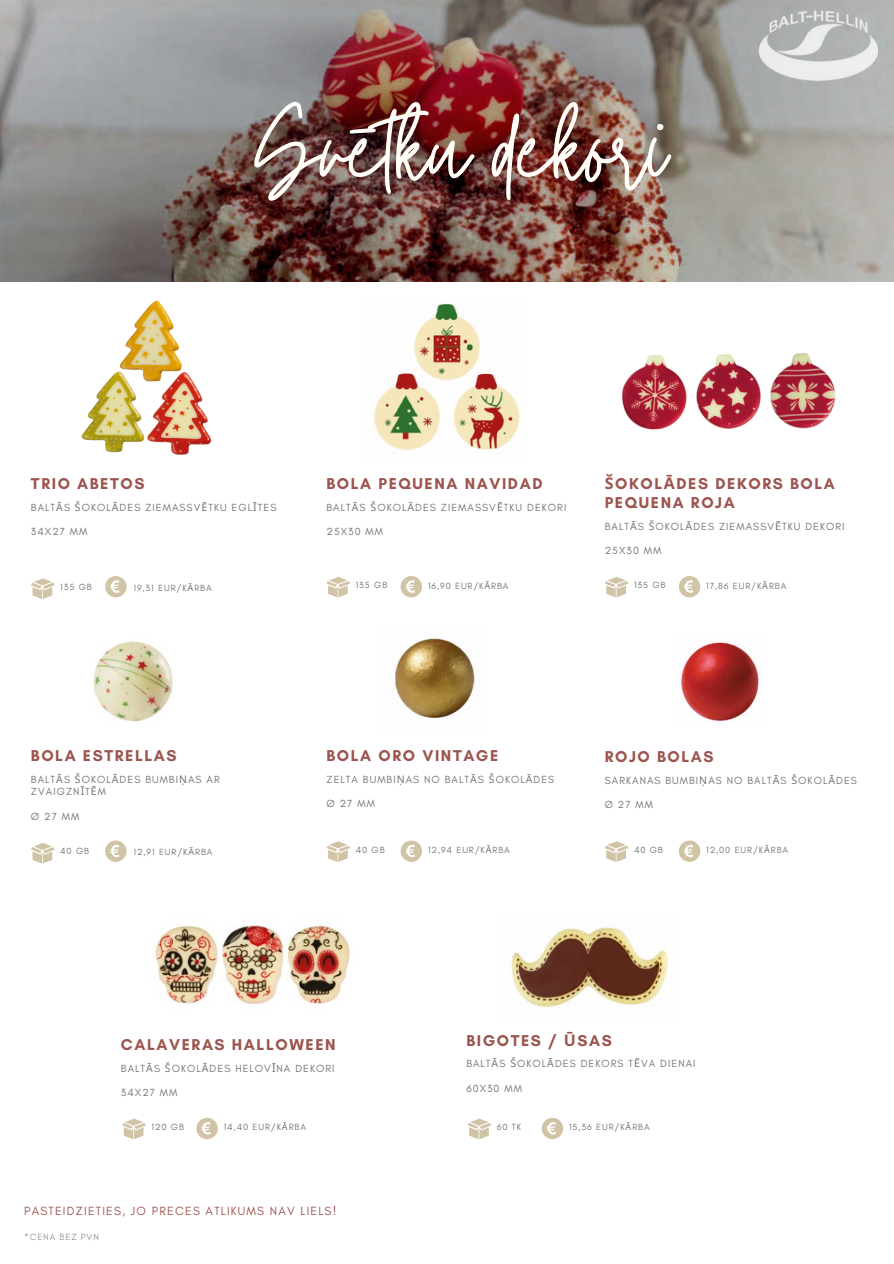
<style>
.page{position:relative;width:894px;height:1264px;background:#fff}
.page>*{position:absolute;margin:0;border:0;box-sizing:border-box;transform-origin:0 0}
.t1{font:94.5px "Twister";color:#fffef8}
.t2{font:700 16.05px/18.6px "Glacial Indifference";letter-spacing:.1em;color:#9c544e}
.t3{font:12.15px "Glacial Indifference";letter-spacing:.1em;color:#9c544e}
.t4{font:10.5px/12.3px "Glacial Indifference";letter-spacing:.1em;color:#737373}
.t5{font:9.15px "Glacial Indifference";letter-spacing:.1em;color:#737373}
.t6{font:9.15px "Glacial Indifference";letter-spacing:.1em;color:#9a928d}
.s1{font-family:"Noto Sans"}
</style>
<div class="page">
<img style="left:0;top:0;width:893px;height:281px">
<img style="left:756px;top:10px;width:121px;height:70px">
<div style="left:105px;top:576px;width:21px;height:21px;background:#d1c3a5;border-radius:50%"></div>
<svg style="left:110px;top:580px;width:9px;height:12px"></svg>
<svg style="left:31px;top:578px;width:24px;height:21px"></svg>
<div style="left:678px;top:576px;width:22px;height:21px;background:#d1c3a5;border-radius:50%"></div>
<svg style="left:684px;top:580px;width:8px;height:12px"></svg>
<svg style="left:605px;top:577px;width:23px;height:20px"></svg>
<img style="left:81px;top:300px;width:131px;height:155px">
<div style="left:400px;top:576px;width:22px;height:21px;background:#d1c3a5;border-radius:50%"></div>
<svg style="left:405px;top:580px;width:9px;height:12px"></svg>
<svg style="left:326px;top:577px;width:24px;height:20px"></svg>
<img style="left:374px;top:303px;width:146px;height:148px">
<img style="left:621px;top:353px;width:215px;height:77px">
<div style="left:105px;top:840px;width:21px;height:21px;background:#d1c3a5;border-radius:50%"></div>
<svg style="left:110px;top:844px;width:9px;height:13px"></svg>
<svg style="left:31px;top:843px;width:24px;height:20px"></svg>
<div style="left:678px;top:840px;width:22px;height:21px;background:#d1c3a5;border-radius:50%"></div>
<svg style="left:684px;top:844px;width:8px;height:13px"></svg>
<svg style="left:605px;top:841px;width:23px;height:21px"></svg>
<div style="left:400px;top:840px;width:22px;height:21px;background:#d1c3a5;border-radius:50%"></div>
<svg style="left:405px;top:844px;width:9px;height:13px"></svg>
<svg style="left:326px;top:841px;width:24px;height:21px"></svg>
<img style="left:93px;top:641px;width:80px;height:81px">
<img style="left:395px;top:638px;width:80px;height:80px">
<img style="left:681px;top:642px;width:78px;height:80px">
<svg style="left:541px;top:1117px;width:22px;height:22px"></svg>
<svg style="left:546px;top:1122px;width:9px;height:12px"></svg>
<svg style="left:467px;top:1118px;width:24px;height:21px"></svg>
<svg style="left:196px;top:1117px;width:22px;height:22px"></svg>
<svg style="left:201px;top:1122px;width:9px;height:12px"></svg>
<svg style="left:122px;top:1118px;width:24px;height:21px"></svg>
<img style="left:155px;top:925px;width:195px;height:80px">
<img style="left:511px;top:927px;width:158px;height:81px">
<h1 class="t1" style="left:250px;top:82px;width:420px">Svētku dekori</h1>
<h2 class="t2" style="left:31px;top:474px;width:115px">TRIO ABETOS</h2>
<p class="t4" style="left:31px;top:501px;width:247px">BALT<span class="s1">Ā</span>S <span class="s1">Š</span>OKOL<span class="s1">Ā</span>DES ZIEMASSV<span class="s1">Ē</span>TKU EGL<span class="s1">Ī</span>TES</p>
<p class="t4" style="left:31px;top:525px;width:58px">34X27 MM</p>
<h2 class="t2" style="left:326px;top:474px;width:217px">BOLA PEQUENA NAVIDAD</h2>
<p class="t4" style="left:326px;top:501px;width:241px">BALT<span class="s1">Ā</span>S <span class="s1">Š</span>OKOL<span class="s1">Ā</span>DES ZIEMASSV<span class="s1">Ē</span>TKU DEKORI</p>
<p class="t4" style="left:326px;top:525px;width:58px">25X30 MM</p>
<h2 class="t2" style="left:604px;top:474px;width:231px"><span class="s1">Š</span>OKOL<span class="s1">Ā</span>DES DEKORS BOLA<br>PEQUENA ROJA</h2>
<p class="t4" style="left:604px;top:519px;width:241px">BALT<span class="s1">Ā</span>S <span class="s1">Š</span>OKOL<span class="s1">Ā</span>DES ZIEMASSV<span class="s1">Ē</span>TKU DEKORI</p>
<p class="t4" style="left:604px;top:544px;width:58px">25X30 MM</p>
<p class="t5" style="left:60px;top:581px;width:33px">135 GB</p>
<p class="t5" style="left:133px;top:582px;width:80px">19,31 EUR/K<span class="s1">Ā</span>RBA</p>
<p class="t5" style="left:633px;top:579px;width:33px">135 GB</p>
<p class="t5" style="left:706px;top:580px;width:81px">17,86 EUR/K<span class="s1">Ā</span>RBA</p>
<p class="t5" style="left:355px;top:579px;width:33px">135 GB</p>
<p class="t5" style="left:428px;top:580px;width:82px">16,90 EUR/K<span class="s1">Ā</span>RBA</p>
<h2 class="t2" style="left:31px;top:746px;width:147px">BOLA ESTRELLAS</h2>
<p class="t4" style="left:31px;top:773px;width:190px">BALT<span class="s1">Ā</span>S <span class="s1">Š</span>OKOL<span class="s1">Ā</span>DES BUMBI<span class="s1">Ņ</span>AS AR<br>ZVAIGZN<span class="s1">Ī</span>T<span class="s1">Ē</span>M</p>
<p class="t4" style="left:31px;top:809px;width:50px">Ø 27 MM</p>
<h2 class="t2" style="left:326px;top:746px;width:173px">BOLA ORO VINTAGE</h2>
<p class="t4" style="left:326px;top:773px;width:229px">ZELTA BUMBI<span class="s1">Ņ</span>AS NO BALT<span class="s1">Ā</span>S <span class="s1">Š</span>OKOL<span class="s1">Ā</span>DES</p>
<p class="t4" style="left:326px;top:797px;width:50px">Ø 27 MM</p>
<p class="t5" style="left:355px;top:843px;width:30px">40 GB</p>
<p class="t5" style="left:428px;top:844px;width:83px">12,94 EUR/K<span class="s1">Ā</span>RBA</p>
<h2 class="t2" style="left:604px;top:747px;width:110px">ROJO BOLAS</h2>
<p class="t4" style="left:604px;top:774px;width:253px">SARKANAS BUMBI<span class="s1">Ņ</span>AS NO BALT<span class="s1">Ā</span>S <span class="s1">Š</span>OKOL<span class="s1">Ā</span>DES</p>
<p class="t4" style="left:604px;top:798px;width:50px">Ø 27 MM</p>
<p class="t5" style="left:60px;top:845px;width:30px">40 GB</p>
<p class="t5" style="left:133px;top:846px;width:80px">12,91 EUR/K<span class="s1">Ā</span>RBA</p>
<p class="t5" style="left:633px;top:843px;width:30px">40 GB</p>
<p class="t5" style="left:706px;top:844px;width:83px">12,00 EUR/K<span class="s1">Ā</span>RBA</p>
<h2 class="t2" style="left:121px;top:1035px;width:216px">CALAVERAS HALLOWEEN</h2>
<p class="t4" style="left:121px;top:1061px;width:215px">BALT<span class="s1">Ā</span>S <span class="s1">Š</span>OKOL<span class="s1">Ā</span>DES HELOV<span class="s1">Ī</span>NA DEKORI</p>
<p class="t4" style="left:121px;top:1086px;width:58px">34X27 MM</p>
<p class="t5" style="left:151px;top:1121px;width:34px">120 GB</p>
<p class="t5" style="left:224px;top:1121px;width:84px">14,40 EUR/K<span class="s1">Ā</span>RBA</p>
<p class="t3" style="left:24px;top:1203px;width:314px">PASTEIDZIETIES, JO PRECES ATLIKUMS NAV LIELS!</p>
<p class="t6" style="left:24px;top:1231px;width:76px">*CENA BEZ PVN</p>
<h2 class="t2" style="left:466px;top:1030px;width:147px">BIGOTES / <span class="s1">Ū</span>SAS</h2>
<p class="t4" style="left:466px;top:1057px;width:231px">BALT<span class="s1">Ā</span>S <span class="s1">Š</span>OKOL<span class="s1">Ā</span>DES DEKORS T<span class="s1">Ē</span>VA DIENAI</p>
<p class="t4" style="left:466px;top:1081px;width:57px">60X30 MM</p>
<p class="t5" style="left:496px;top:1121px;width:26px">60 TK</p>
<p class="t5" style="left:569px;top:1121px;width:82px">15,36 EUR/K<span class="s1">Ā</span>RBA</p>
</div>
